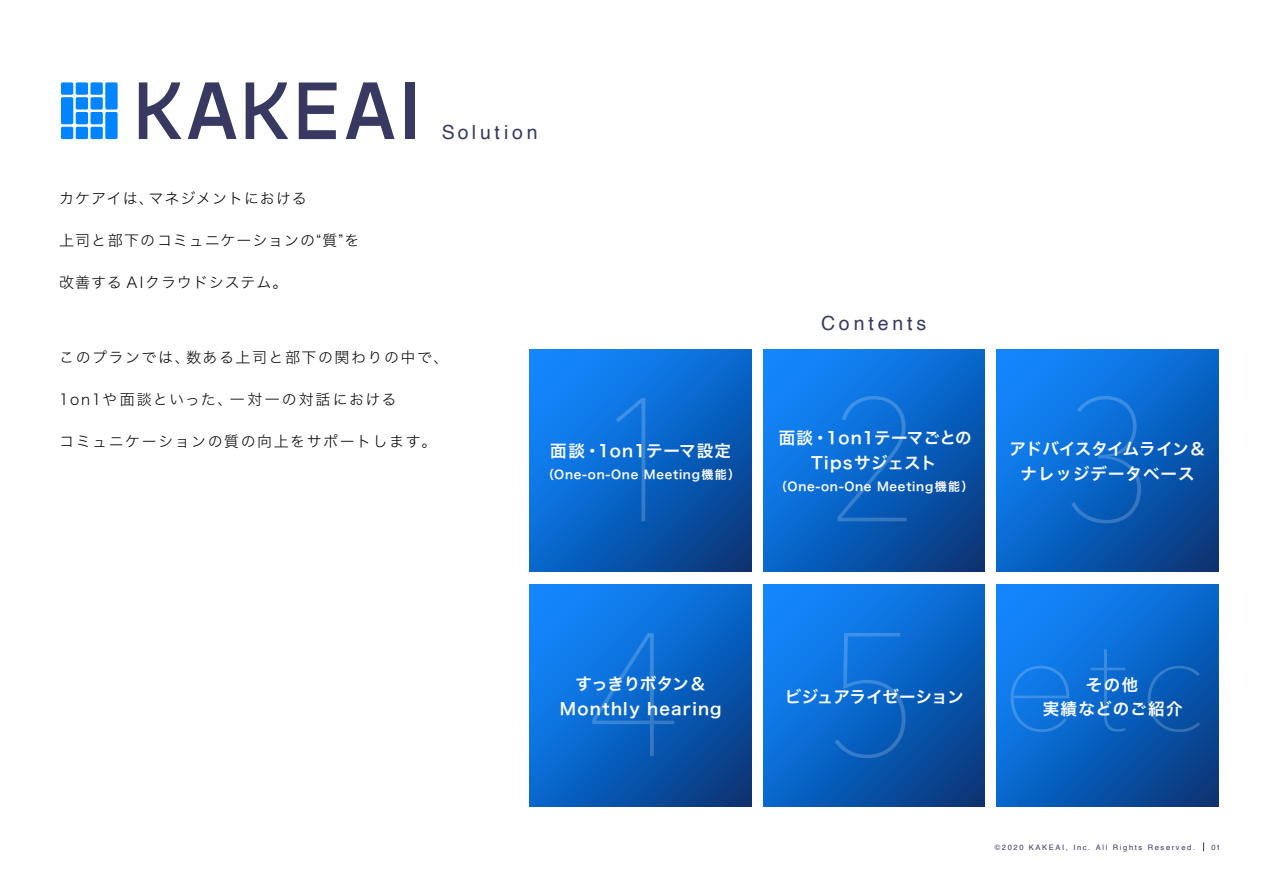
<style>
.page{position:relative;width:1263px;height:893px;background:#fff}
.page>*{position:absolute;margin:0;border:0;box-sizing:border-box;transform-origin:0 0}
.t1{font:200 174px "Avenir Next";color:#fff}
.t2{font:19.5px "Helvetica";letter-spacing:.18em;color:#373961}
.t3{font:19.5px "Helvetica";letter-spacing:.2em;color:#373961}
.t4{font:16.5px/25.5px "Hiragino Sans W6";letter-spacing:.04em;color:#fff;text-align:center}
.t5{font:16.5px/25.5px "Hiragino Sans W6";letter-spacing:.07em;color:#fff;text-align:center}
.t6{font:16.5px "Hiragino Sans W6";letter-spacing:-.01em;color:#fff}
.t7{font:16.5px/24px "Hiragino Sans W6";letter-spacing:.08em;color:#fff;text-align:center}
.t8{font:15px "Hiragino Sans W2";letter-spacing:.1em;color:#000}
.t9{font:15px "Hiragino Sans W2";letter-spacing:.06em;color:#000}
.t10{font:12px "Hiragino Sans W6";letter-spacing:.06em;color:#fff}
.t11{font:7.5px "Helvetica";letter-spacing:.22em;color:#373961}
</style>
<div class="page">
<svg style="left:996px;top:585px;width:222px;height:221px;background:#0b65c6"></svg>
<svg style="left:1010px;top:666px;width:59px;height:66px;background:#1579e1"></svg>
<svg style="left:1090px;top:649px;width:36px;height:83px;background:#0e6bcd"></svg>
<svg style="left:1148px;top:666px;width:52px;height:66px;background:#0c59b0"></svg>
<div style="left:61px;top:82px;width:12px;height:13px;background:#0084ff;border-radius:2px"></div>
<div style="left:61px;top:97px;width:12px;height:27px;background:#0084ff;border-radius:2px"></div>
<div style="left:61px;top:127px;width:12px;height:12px;background:#0084ff;border-radius:2px"></div>
<div style="left:76px;top:82px;width:12px;height:13px;background:#0084ff;border-radius:2px"></div>
<div style="left:76px;top:97px;width:12px;height:13px;background:#0084ff;border-radius:2px"></div>
<div style="left:76px;top:112px;width:12px;height:12px;background:#0084ff;border-radius:2px"></div>
<div style="left:76px;top:127px;width:12px;height:12px;background:#0084ff;border-radius:2px"></div>
<div style="left:90px;top:82px;width:13px;height:13px;background:#0084ff;border-radius:2px"></div>
<div style="left:90px;top:97px;width:13px;height:13px;background:#0084ff;border-radius:2px"></div>
<div style="left:90px;top:112px;width:13px;height:12px;background:#0084ff;border-radius:2px"></div>
<div style="left:90px;top:127px;width:13px;height:12px;background:#0084ff;border-radius:2px"></div>
<div style="left:105px;top:82px;width:13px;height:28px;background:#0084ff;border-radius:2px"></div>
<div style="left:105px;top:112px;width:13px;height:27px;background:#0084ff;border-radius:2px"></div>
<svg style="left:188px;top:82px;width:48px;height:57px"></svg>
<svg style="left:299px;top:83px;width:38px;height:56px"></svg>
<div style="left:405px;top:82px;width:9px;height:57px;background:#373961"></div>
<svg style="left:139px;top:82px;width:43px;height:57px"></svg>
<svg style="left:246px;top:82px;width:42px;height:57px"></svg>
<svg style="left:346px;top:82px;width:48px;height:57px"></svg>
<svg style="left:763px;top:585px;width:222px;height:221px;background:#0b65c8"></svg>
<svg style="left:996px;top:350px;width:222px;height:222px;background:#0b65c7"></svg>
<svg style="left:530px;top:585px;width:222px;height:221px;background:#0b65c7"></svg>
<svg style="left:530px;top:350px;width:222px;height:222px;background:#0b65c7"></svg>
<svg style="left:763px;top:350px;width:222px;height:222px;background:#0b65c7"></svg>
<p class="t9" style="left:59px;top:185px;width:249px">カケアイは、マネジメントにおける</p>
<p class="t9" style="left:59px;top:227px;width:302px">上司と部下のコミュニケーションの“質”を</p>
<p class="t9" style="left:59px;top:269px;width:230px">改善する AIクラウドシステム。</p>
<h2 class="t2" style="left:442px;top:117px;width:97px">Solution</h2>
<p class="t8" style="left:59px;top:344px;width:391px">このプランでは、数ある上司と部下の関わりの中で、</p>
<p class="t8" style="left:59px;top:386px;width:339px">1on1や面談といった、一対一の対話における</p>
<p class="t8" style="left:59px;top:428px;width:379px">コミュニケーションの質の向上をサポートします。</p>
<h1 class="t1" style="left:591px;top:314px;width:99px">1</h1>
<p class="t4" style="left:550px;top:437px;width:182px">面談・1on1テーマ設定</p>
<p class="t10" style="left:542px;top:463px;width:200px">（One-on-One Meeting機能）</p>
<h1 class="t1" style="left:585px;top:549px;width:99px">4</h1>
<p class="t5" style="left:560px;top:670px;width:163px">すっきりボタン＆<br>Monthly hearing</p>
<h2 class="t3" style="left:821px;top:308px;width:107px">Contents</h2>
<h1 class="t1" style="left:826px;top:314px;width:99px">2</h1>
<p class="t4" style="left:779px;top:424px;width:195px">面談・1on1テーマごとの<br>Tipsサジェスト</p>
<p class="t10" style="left:775px;top:475px;width:200px">（One-on-One Meeting機能）</p>
<h1 class="t1" style="left:1060px;top:314px;width:99px">3</h1>
<p class="t4" style="left:1009px;top:435px;width:198px">アドバイスタイムライン＆ナレッジデータベース</p>
<h1 class="t1" style="left:823px;top:549px;width:99px">5</h1>
<p class="t6" style="left:785px;top:681px;width:180px">ビジュアライゼーション</p>
<p class="t7" style="left:1043px;top:672px;width:141px">その他<br>実績などのご紹介</p>
<p class="t11" style="left:995px;top:841px;width:202px">©2020 KAKEAI, Inc. All Rights Reserved.</p>
<p class="t11" style="left:1211px;top:841px;width:11px">01</p>
</div>
